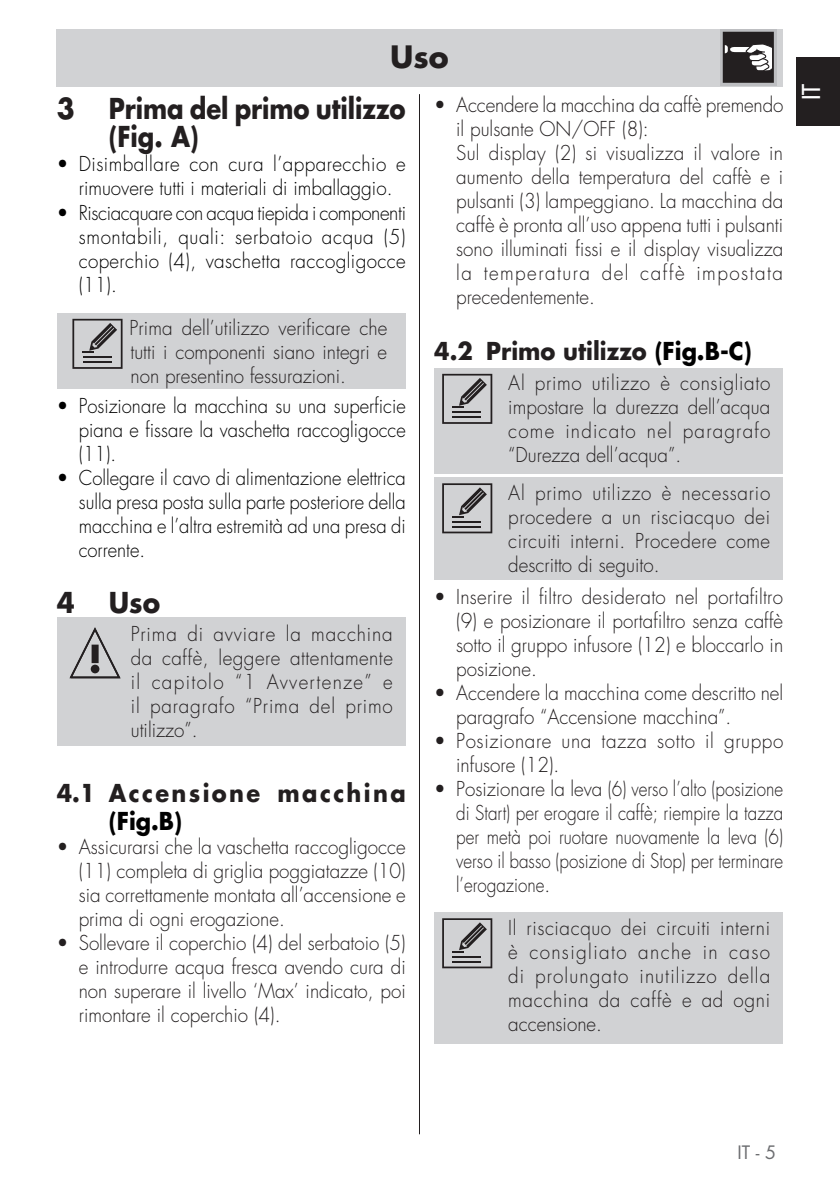
<style>
.page{position:relative;width:840px;height:1191px;background:#fff}
.page>*{position:absolute;margin:0;border:0;box-sizing:border-box;transform-origin:0 0}
.Testo{font:700 30px "Futura Std";color:#231f20}
.testo_tab{font:700 28px/28.8px "Futura Std";letter-spacing:-.005em;color:#231f20;scale:.94 1}
.testo_tab-2{font:700 24px/28px "Futura Std";letter-spacing:.105em;color:#231f20;scale:.94 1}
.testo_tab-3{font:700 24px "Futura Std";color:#231f20;scale:.94 1}
.t1{font:500 24px "Futura Std";color:#fff}
.testo_tab-4{font:300 20px/24px "Futura Std";color:#231f20;text-align:justify;scale:.94 1}
.testo_tab-5{font:300 20px/24px "Futura Std";color:#000;text-align:justify;scale:.94 1}
.testo_tab-6{font:300 20px/24px "Futura Std";letter-spacing:.035em;color:#231f20;scale:.94 1}
.t2{font:18px "Futura Std";color:#6c6d70}
.s1{color:#000}
</style>
<div class="page">
<hr style="left:419px;top:94px;width:1px;height:1040px;background:#231f20">
<div style="left:57px;top:29px;width:725px;height:58px;background:#d1d2d4"></div>
<div style="left:795px;top:58px;width:44px;height:68px;background:#231f20"></div>
<div style="left:57px;top:313px;width:348px;height:76px;background:#d1d2d4"></div>
<svg style="left:72px;top:319px;width:50px;height:50px"></svg>
<div style="left:57px;top:617px;width:348px;height:129px;background:#d1d2d4"></div>
<svg style="left:69px;top:627px;width:51px;height:51px"></svg>
<div style="left:434px;top:368px;width:348px;height:105px;background:#d1d2d4"></div>
<svg style="left:442px;top:374px;width:50px;height:50px"></svg>
<div style="left:434px;top:477px;width:348px;height:102px;background:#d1d2d4"></div>
<svg style="left:442px;top:483px;width:50px;height:50px"></svg>
<div style="left:434px;top:912px;width:348px;height:132px;background:#d1d2d4"></div>
<svg style="left:442px;top:918px;width:50px;height:50px"></svg>
<svg style="left:720px;top:29px;width:56px;height:57px"></svg>
<svg style="left:722px;top:32px;width:51px;height:51px;background:#504d4e"></svg>
<p class="Testo" style="left:390px;top:36px;width:60px">Uso</p>
<p class="testo_tab" style="left:109px;top:93px;width:317px;text-indent:-52px">3 Prima del primo utilizzo (Fig. A)</p>
<p class="testo_tab-5" style="left:57px;top:153px;width:372px;text-align:center">• Disimballare con cura l’apparecchio e rimuovere tutti i materiali di imballaggio.</p>
<p class="testo_tab-5" style="left:79px;top:201px;width:349px;text-indent:-22px">• Risciacquare con acqua tiepida i componenti smontabili, quali: serbatoio acqua (5) coperchio (4), vaschetta raccogligocce (11).</p>
<p class="testo_tab-4" style="left:129px;top:317px;width:276px">Prima dell’utilizzo verificare che tutti i componenti siano integri e non presentino fessurazioni.</p>
<p class="testo_tab-5" style="left:79px;top:394px;width:349px;text-indent:-22px">• Posizionare la macchina su una superficie piana e fissare la vaschetta raccogligocce (11).</p>
<p class="testo_tab-5" style="left:79px;top:466px;width:349px;text-indent:-22px">• Collegare il cavo di alimentazione elettrica sulla presa posta sulla parte posteriore della macchina e l’altra estremità ad una presa di corrente.</p>
<p class="testo_tab" style="left:57px;top:588px;width:112px">4 Uso</p>
<p class="testo_tab-4" style="left:131px;top:622px;width:280px">Prima di avviare la macchina da caffè, leggere attentamente il capitolo “1 Avvertenze” e il paragrafo “Prima del primo utilizzo”.</p>
<p class="testo_tab-2" style="left:109px;top:778px;width:317px;text-indent:-52px">4.1 Accensione macchina <span class="s1">(Fig.B)</span></p>
<p class="testo_tab-4" style="left:79px;top:835px;width:349px;text-indent:-22px">• Assicurarsi che la vaschetta raccogligocce (11) completa di griglia poggiatazze (10) sia correttamente montata all’accensione e prima di ogni erogazione.</p>
<p class="testo_tab-4" style="left:79px;top:931px;width:349px;text-indent:-22px">• Sollevare il coperchio (4) del serbatoio (5) e introdurre acqua fresca avendo cura di non superare il livello ‘Max’ indicato, poi rimontare il coperchio (4).</p>
<p class="testo_tab-4" style="left:456px;top:93px;width:349px;text-indent:-22px">• Accendere la macchina da caffè premendo il pulsante ON/OFF (8):</p>
<p class="testo_tab-4" style="left:456px;top:141px;width:349px">Sul display (2) si visualizza il valore in aumento della temperatura del caffè e i pulsanti (3) lampeggiano. La macchina da caffè è pronta all’uso appena tutti i pulsanti sono illuminati fissi e il display visualizza la temperatura del caffè impostata precedentemente.</p>
<p class="testo_tab-3" style="left:434px;top:335px;width:339px">4.2 Primo utilizzo <span class="s1">(Fig.B-C)</span></p>
<p class="testo_tab-4" style="left:508px;top:372px;width:280px">Al primo utilizzo è consigliato impostare la durezza dell’acqua come indicato nel paragrafo “Durezza dell’acqua”.</p>
<p class="testo_tab-4" style="left:508px;top:481px;width:280px">Al primo utilizzo è necessario procedere a un risciacquo dei circuiti interni. Procedere come descritto di seguito.</p>
<p class="testo_tab-4" style="left:456px;top:585px;width:349px;text-indent:-22px">• Inserire il filtro desiderato nel portafiltro (9) e posizionare il portafiltro senza caffè sotto il gruppo infusore (12) e bloccarlo in posizione.</p>
<p class="testo_tab-4" style="left:456px;top:681px;width:349px;text-indent:-22px">• Accendere la macchina come descritto nel paragrafo “Accensione macchina”.</p>
<p class="testo_tab-6" style="left:456px;top:729px;width:349px;text-indent:-22px">• Posizionare una tazza sotto il gruppo infusore (12).</p>
<p class="testo_tab-4" style="left:456px;top:777px;width:349px;text-indent:-22px">• Posizionare la leva (6) verso l’alto (posizione di Start) per erogare il caffè; riempire la tazza per metà poi ruotare nuovamente la leva (6) verso il basso (posizione di Stop) per terminare l’erogazione.</p>
<p class="testo_tab-4" style="left:508px;top:916px;width:280px">Il risciacquo dei circuiti interni è consigliato anche in caso di prolungato inutilizzo della macchina da caffè e ad ogni accensione.</p>
<p class="t1" style="left:795px;top:100px;width:18px;rotate:-90deg">IT</p>
<p class="t2" style="left:737px;top:1140px;width:40px">IT - 5</p>
</div>
